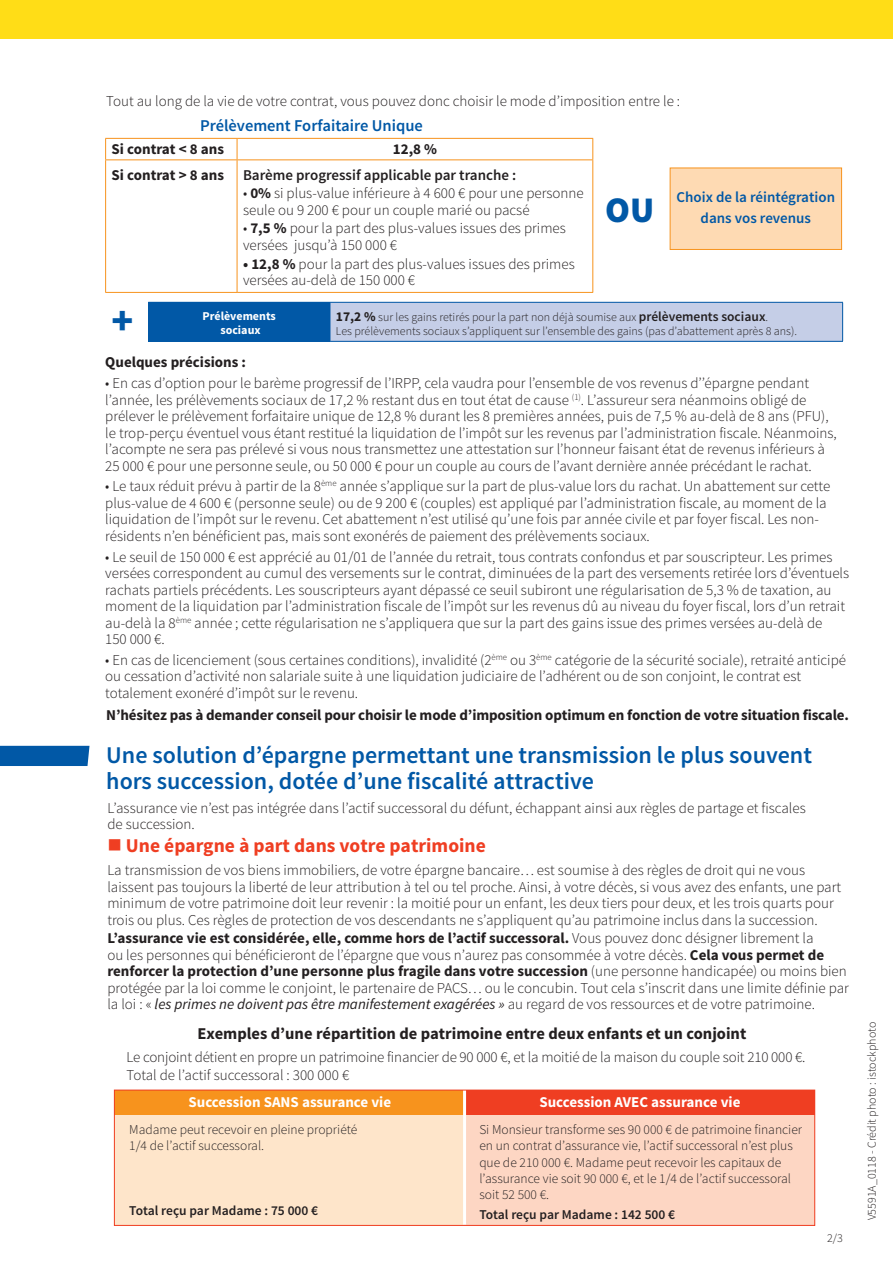
<style>
.page{position:relative;width:893px;height:1263px;background:#fff}
.page>*{position:absolute;margin:0;border:0;box-sizing:border-box;transform-origin:0 0}
.t1{font:900 40.5px "Source Sans Pro";color:#0158a6}
.t2{font:900 36px "Source Sans Pro";color:#0158a6}
.t3{font:600 24px/25.5px "Source Sans Pro";color:#0158a6}
.t4{font:700 19.5px "Source Sans Pro";color:#ef3e22}
.t5{font:700 16.5px "Source Sans Pro";color:#231f20}
.t6{font:600 16.5px "Source Sans Pro";color:#0158a6}
.t7{font:300 15px/16.5px "Source Sans Pro";color:#231f20}
.t8{font:700 15px "Source Sans Pro";letter-spacing:-.01em;color:#231f20}
.t9{font:700 15px "Source Sans Pro";color:#fff}
.t10{font:600 15px "Source Sans Pro";color:#231f20}
.t11{font:600 15px "Source Sans Pro";color:#0158a6}
.t12{font:300 13.5px/16.2px "Source Sans Pro";color:#231f20}
.t13{font:600 13.5px "Source Sans Pro";color:#231f20}
.t14{font:300 12px/14.4px "Source Sans Pro";color:#231f20}
.t15{font:700 12px "Source Sans Pro";color:#fff}
.s1{font-weight:700}
.s2{font-weight:700;font-size:13.5px}
.s3{font-weight:600;font-size:13.5px}
.s4{font-weight:400;font-style:italic}
</style>
<div class="page">
<div style="left:0;top:0;width:893px;height:38px;background:#ffdd17"></div>
<hr style="left:105px;top:160px;width:1px;height:132px;background:#f7931d">
<hr style="left:237px;top:160px;width:1px;height:132px;background:#f7931d">
<hr style="left:592px;top:160px;width:1px;height:132px;background:#f7931d">
<hr style="left:105px;top:292px;width:132px;height:1px;background:#f7931d">
<hr style="left:237px;top:292px;width:356px;height:1px;background:#f7931d">
<hr style="left:105px;top:138px;width:132px;height:1px;background:#f7931d">
<svg style="left:105px;top:139px;width:1px;height:20px"></svg>
<hr style="left:237px;top:138px;width:356px;height:1px;background:#f7931d">
<svg style="left:237px;top:139px;width:1px;height:20px"></svg>
<svg style="left:592px;top:139px;width:1px;height:20px"></svg>
<hr style="left:105px;top:159px;width:132px;height:1px;background:#f7931d">
<hr style="left:237px;top:159px;width:356px;height:1px;background:#f7931d">
<div style="left:670px;top:168px;width:172px;height:82px;background:#fedab3;border:1px solid #f7931d"></div>
<div style="left:149px;top:302px;width:181px;height:39px;background:#0158a6"></div>
<div style="left:330px;top:302px;width:513px;height:39px;background:#c5cee7"></div>
<hr style="left:330px;top:302px;width:513px;height:1px;background:#0158a6">
<hr style="left:842px;top:303px;width:1px;height:38px;background:#0158a6">
<hr style="left:330px;top:341px;width:513px;height:1px;background:#0158a6">
<hr style="left:148px;top:302px;width:182px;height:1px;background:#0158a6">
<hr style="left:148px;top:303px;width:1px;height:38px;background:#0158a6">
<hr style="left:330px;top:303px;width:1px;height:38px;background:#0158a6">
<hr style="left:148px;top:341px;width:182px;height:1px;background:#0158a6">
<div style="left:0;top:746px;width:90px;height:20px;background:#0158a6"></div>
<div style="left:115px;top:1090px;width:350px;height:25px;background:#f7931d"></div>
<div style="left:465px;top:1090px;width:350px;height:25px;background:#ef3e22"></div>
<div style="left:115px;top:1115px;width:350px;height:111px;background:#fee5ca"></div>
<div style="left:465px;top:1115px;width:350px;height:111px;background:#fdd6c3"></div>
<hr style="left:463px;top:1087px;width:3px;height:138px;background:#fff">
<div style="left:114px;top:1090px;width:701px;height:136px;border:1px solid #ef3e22"></div>
<p class="t7" style="left:106px;top:93px;width:575px">Tout au long de la vie de votre contrat, vous pouvez donc choisir le mode d’imposition entre le :</p>
<p class="t8" style="left:112px;top:139px;width:114px">Si contrat &lt; 8 ans</p>
<p class="t8" style="left:393px;top:139px;width:46px">12,8 %</p>
<p class="t8" style="left:112px;top:165px;width:114px">Si contrat &gt; 8 ans</p>
<p class="t10" style="left:243px;top:165px;width:275px">Barème progressif applicable par tranche :</p>
<p class="t7" style="left:243px;top:185px;width:342px">• <span class="s1">0%</span> si plus-value inférieure à 4 600 € pour une personne seule ou 9 200 € pour un couple marié ou pacsé</p>
<p class="t7" style="left:243px;top:220px;width:324px">• <span class="s1">7,5 %</span> pour la part des plus-values issues des primes versées jusqu’à 150 000 €</p>
<p class="t7" style="left:243px;top:255px;width:333px"><span class="s1">• 12,8 %</span> pour la part des plus-values issues des primes versées au-delà de 150 000 €</p>
<p class="t6" style="left:200px;top:116px;width:224px">Prélèvement Forfaitaire Unique</p>
<p class="t11" style="left:677px;top:187px;width:160px">Choix de la réintégration</p>
<p class="t2" style="left:605px;top:186px;width:51px">OU</p>
<p class="t11" style="left:701px;top:209px;width:112px">dans vos revenus</p>
<p class="t1" style="left:112px;top:294px;width:23px">+</p>
<p class="t15" style="left:203px;top:308px;width:75px">Prélèvements</p>
<p class="t15" style="left:220px;top:322px;width:42px">sociaux</p>
<p class="t14" style="left:336px;top:310px;width:463px"><span class="s2">17,2 %</span> sur les gains retirés pour la part non déjà soumise aux <span class="s3">prélèvements sociaux</span>.<br>Les prélèvements sociaux s’appliquent sur l’ensemble des gains (pas d’abattement après 8 ans).</p>
<p class="t8" style="left:105px;top:353px;width:142px">Quelques précisions :</p>
<p class="t7" style="left:105px;top:375px;width:733px">• En cas d’option pour le barème progressif de l’IRPP, cela vaudra pour l’ensemble de vos revenus d’’épargne pendant l’année, les prélèvements sociaux de 17,2 % restant dus en tout état de cause <sup>(1)</sup>. L’assureur sera néanmoins obligé de prélever le prélèvement forfaitaire unique de 12,8 % durant les 8 premières années, puis de 7,5 % au-delà de 8 ans (PFU), le trop-perçu éventuel vous étant restitué la liquidation de l’impôt sur les revenus par l’administration fiscale. Néanmoins, l’acompte ne sera pas prélevé si vous nous transmettez une attestation sur l’honneur faisant état de revenus inférieurs à 25 000 € pour une personne seule, ou 50 000 € pour un couple au cours de l’avant dernière année précédant le rachat.</p>
<p class="t7" style="left:105px;top:478px;width:727px">• Le taux réduit prévu à partir de la 8<sup>ème</sup> année s’applique sur la part de plus-value lors du rachat. Un abattement sur cette plus-value de 4 600 € (personne seule) ou de 9 200 € (couples) est appliqué par l’administration fiscale, au moment de la liquidation de l’impôt sur le revenu. Cet abattement n’est utilisé qu’une fois par année civile et par foyer fiscal. Les non&shy;résidents n’en bénéficient pas, mais sont exonérés de paiement des prélèvements sociaux.</p>
<p class="t7" style="left:105px;top:548px;width:745px">• Le seuil de 150 000 € est apprécié au 01/01 de l’année du retrait, tous contrats confondus et par souscripteur. Les primes versées correspondent au cumul des versements sur le contrat, diminuées de la part des versements retirée lors d’éventuels rachats partiels précédents. Les souscripteurs ayant dépassé ce seuil subiront une régularisation de 5,3 % de taxation, au moment de la liquidation par l’administration fiscale de l’impôt sur les revenus dû au niveau du foyer fiscal, lors d’un retrait au-delà la 8<sup>ème</sup> année ; cette régularisation ne s’appliquera que sur la part des gains issue des primes versées au-delà de<br>150 000 €.</p>
<p class="t7" style="left:105px;top:652px;width:742px">• En cas de licenciement (sous certaines conditions), invalidité (2<sup>ème</sup> ou 3<sup>ème</sup> catégorie de la sécurité sociale), retraité anticipé ou cessation d’activité non salariale suite à une liquidation judiciaire de l’adhérent ou de son conjoint, le contrat est totalement exonéré d’impôt sur le revenu.</p>
<p class="t8" style="left:106px;top:706px;width:744px">N’hésitez pas à demander conseil pour choisir le mode d’imposition optimum en fonction de votre situation fiscale.</p>
<p class="t3" style="left:106px;top:743px;width:707px">Une solution d’épargne permettant une transmission le plus souvent hors succession, dotée d’une fiscalité attractive</p>
<p class="t7" style="left:107px;top:800px;width:700px">L’assurance vie n’est pas intégrée dans l’actif successoral du défunt, échappant ainsi aux règles de partage et fiscales de succession.</p>
<p class="t4" style="left:107px;top:833px;width:380px">■ Une épargne à part dans votre patrimoine</p>
<p class="t7" style="left:107px;top:862px;width:735px">La transmission de vos biens immobiliers, de votre épargne bancaire… est soumise à des règles de droit qui ne vous laissent pas toujours la liberté de leur attribution à tel ou tel proche. Ainsi, à votre décès, si vous avez des enfants, une part minimum de votre patrimoine doit leur revenir : la moitié pour un enfant, les deux tiers pour deux, et les trois quarts pour trois ou plus. Ces règles de protection de vos descendants ne s’appliquent qu’au patrimoine inclus dans la succession.</p>
<p class="t7" style="left:107px;top:930px;width:743px"><span class="s1">L’assurance vie est considérée, elle, comme hors de l’actif successoral.</span> Vous pouvez donc désigner librement la<br>ou les personnes qui bénéficieront de l’épargne que vous n’aurez pas consommée à votre décès. <span class="s1">Cela vous permet de renforcer la protection d’une personne plus fragile dans votre succession</span> (une personne handicapée) ou moins bien protégée par la loi comme le conjoint, le partenaire de PACS… ou le concubin. Tout cela s’inscrit dans une limite définie par la loi : « <span class="s4">les primes ne doivent pas être manifestement exagérées »</span> au regard de vos ressources et de votre patrimoine.</p>
<p class="t5" style="left:198px;top:1023px;width:550px">Exemples d’une répartition de patrimoine entre deux enfants et un conjoint</p>
<p class="t7" style="left:126px;top:1048px;width:680px;line-height:18px">Le conjoint détient en propre un patrimoine financier de 90 000 €, et la moitié de la maison du couple soit 210 000 €.<br>Total de l’actif successoral : 300 000 €</p>
<p class="t9" style="left:188px;top:1092px;width:204px">Succession SANS assurance vie</p>
<p class="t9" style="left:539px;top:1092px;width:203px">Succession AVEC assurance vie</p>
<p class="t12" style="left:129px;top:1122px;width:229px">Madame peut recevoir en pleine propriété</p>
<p class="t12" style="left:129px;top:1138px;width:136px">1/4 de l’actif successoral.</p>
<p class="t12" style="left:479px;top:1122px;width:324px">Si Monsieur transforme ses 90 000 € de patrimoine financier en un contrat d’assurance vie, l’actif successoral n’est plus que de 210 000 €. Madame peut recevoir les capitaux de l’assurance vie soit 90 000 €, et le 1/4 de l’actif successoral soit 52 500 €.</p>
<p class="t13" style="left:479px;top:1206px;width:197px">Total reçu par Madame : 142 500 €</p>
<p class="t13" style="left:129px;top:1202px;width:190px">Total reçu par Madame : 75 000 €</p>
<p class="t14" style="left:827px;top:1230px;width:17px">2/3</p>
<p class="t14" style="left:865px;top:1220px;width:200px;rotate:-90deg">V5591A_0118 - Crédit photo : istockphoto</p>
</div>
